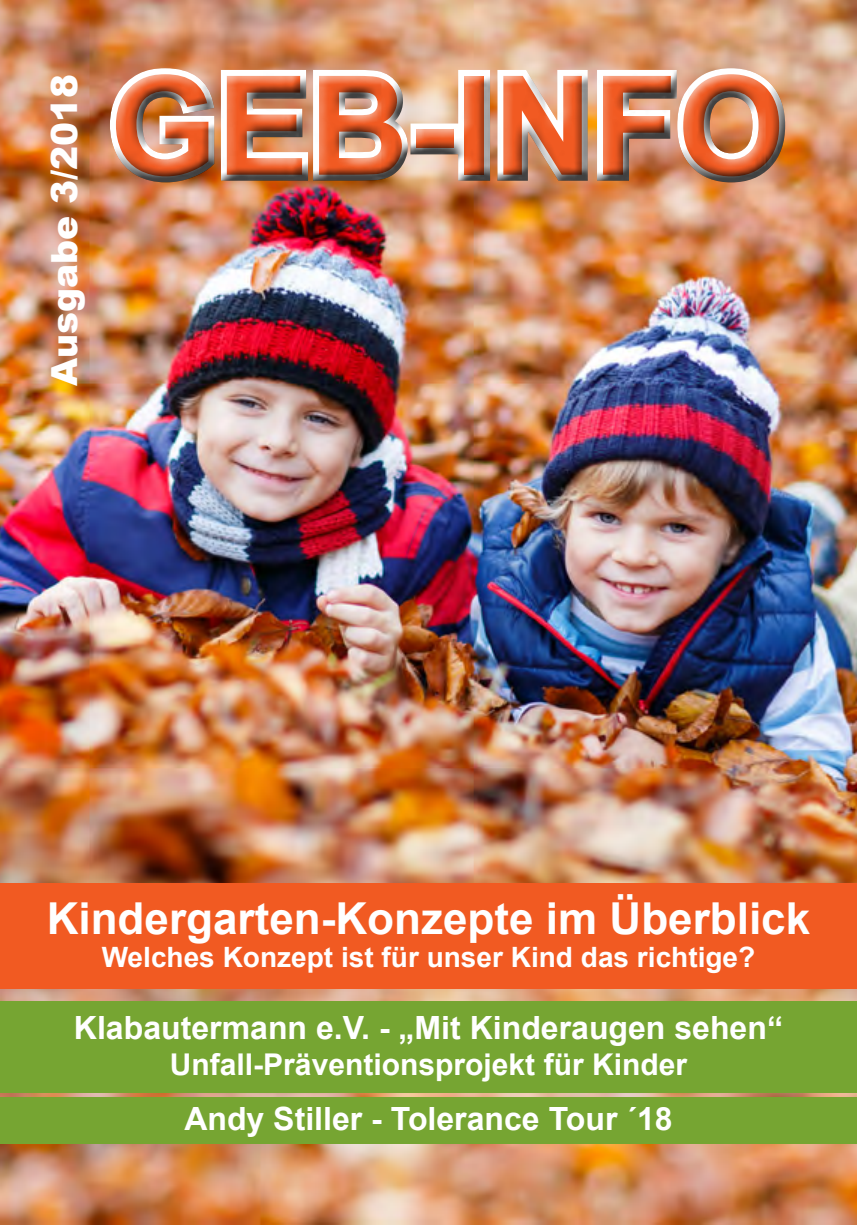
<style>
.page{position:relative;width:857px;height:1225px;background:#fff}
.page>*{position:absolute;margin:0;border:0;box-sizing:border-box;transform-origin:0 0}
.t1{font:700 138px "Arial";color:#f15a22}
.t2{font:700 44px "Arial";color:#fff}
.t3{font:900 36px "Arial";color:#fff}
.t4{font:700 32px "Arial";color:#fff}
.t5{font:700 30px "Arial";color:#fff}
.t6{font:700 28px "Arial";color:#fff}
</style>
<div class="page">
<img style="left:0;top:0;width:856px;height:883px">
<div style="left:95px;top:53px;width:692px;height:137px;background:#fff;opacity:.75"></div>
<div style="left:107px;top:59px;width:692px;height:138px;background:#000;opacity:.75"></div>
<img style="left:0;top:988px;width:856px;height:236px">
<div style="left:0;top:883px;width:856px;height:105px;background:#f15a22"></div>
<div style="left:0;top:1000px;width:856px;height:92px;background:#76a532"></div>
<div style="left:0;top:1097px;width:856px;height:47px;background:#76a532"></div>
<p class="t3" style="left:38px;top:386px;width:314px;rotate:-90deg">Ausgabe 3/2018</p>
<h1 class="t1" style="left:109px;top:34px;width:676px">GEB-INFO</h1>
<h2 class="t2" style="left:47px;top:889px;width:764px">Kindergarten-Konzepte im Überblick</h2>
<p class="t6" style="left:102px;top:939px;width:654px">Welches Konzept ist für unser Kind das richtige?</p>
<p class="t4" style="left:74px;top:1007px;width:710px">Klabautermann e.V. - „Mit Kinderaugen sehen“</p>
<p class="t5" style="left:170px;top:1045px;width:518px">Unfall-Präventionsprojekt für Kinder</p>
<p class="t4" style="left:184px;top:1097px;width:489px">Andy Stiller - Tolerance Tour ´18</p>
</div>
